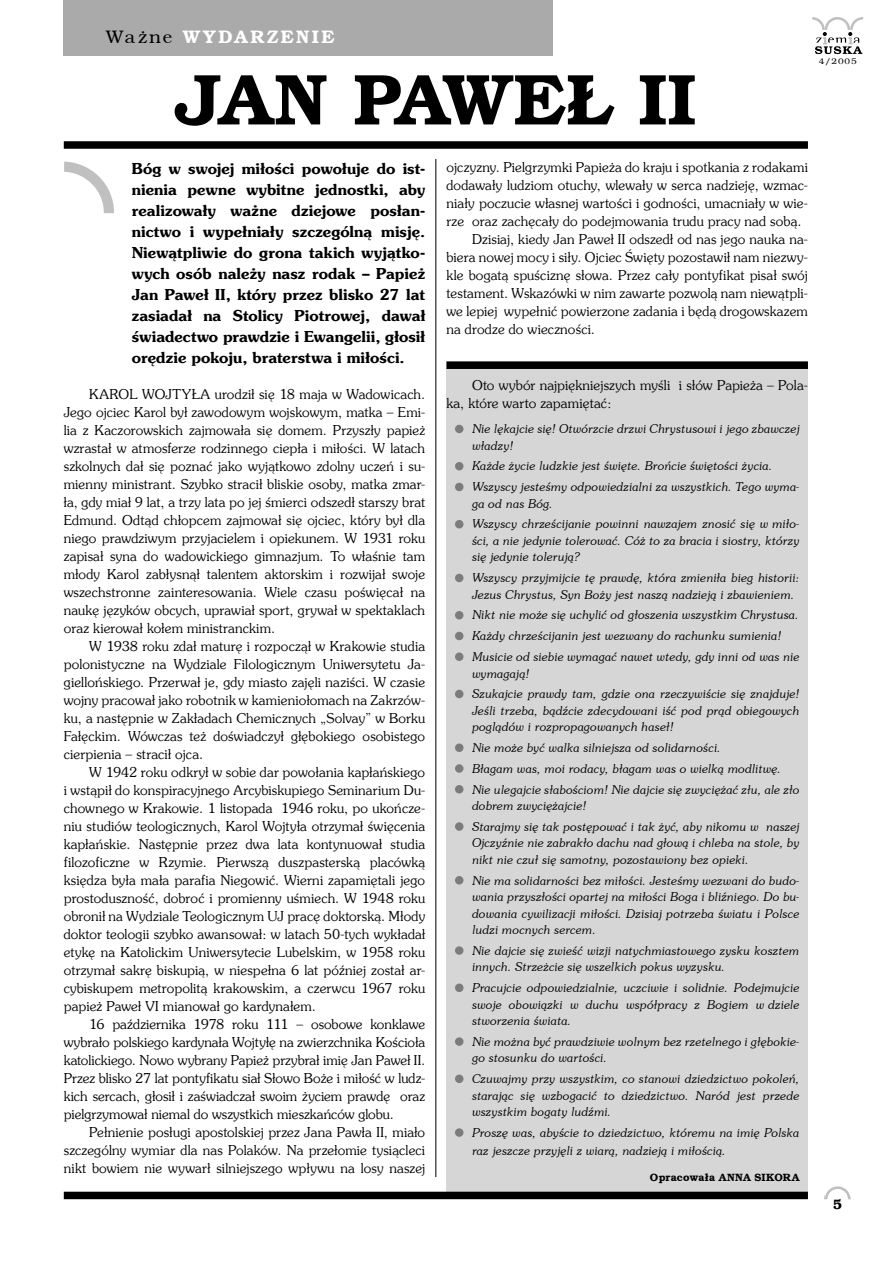
<style>
.page{position:relative;width:893px;height:1263px;background:#fff}
.page>*{position:absolute;margin:0;border:0;box-sizing:border-box;transform-origin:0 0}
.t1{font:700 72px "Brooklyn";letter-spacing:.005em;color:#000}
.t2{font:700 18px "Brooklyn";letter-spacing:.135em;color:#fff}
.Poczatek{font:700 15px/21px "Southern";letter-spacing:.005em;color:#000;text-align:justify}
.Tekst{font:13.5px/18px "Southern";letter-spacing:.01em;color:#000;text-align:justify}
.t3{font:700 13.5px "Brooklyn";color:#000}
.Tekst-2{font:italic 12px/16.5px "Southern";color:#000}
.Tekst-3{font:700 10.5px "Brooklyn";letter-spacing:.025em;color:#000}
.t4{font:8.1px "Brooklyn";color:#000;scale:1.11 1}
.s1{font-weight:400;color:#000}
</style>
<div class="page">
<svg style="left:812px;top:17px;width:51px;height:37px"></svg>
<div style="left:64px;top:0;width:489px;height:55px;background:#aaa"></div>
<svg style="left:825px;top:1186px;width:25px;height:13px"></svg>
<div style="left:446px;top:361px;width:362px;height:838px;background:#d6d6d6"></div>
<div style="left:455px;top:425px;width:8px;height:8px;background:#7b7c7b;border-radius:50%"></div>
<div style="left:455px;top:462px;width:8px;height:8px;background:#7b7c7b;border-radius:50%"></div>
<div style="left:455px;top:483px;width:8px;height:8px;background:#7b7c7b;border-radius:50%"></div>
<div style="left:455px;top:520px;width:8px;height:8px;background:#7b7c7b;border-radius:50%"></div>
<div style="left:455px;top:574px;width:8px;height:8px;background:#7b7c7b;border-radius:50%"></div>
<div style="left:455px;top:611px;width:8px;height:8px;background:#7b7c7b;border-radius:50%"></div>
<div style="left:455px;top:632px;width:8px;height:8px;background:#7b7c7b;border-radius:50%"></div>
<div style="left:455px;top:652px;width:8px;height:9px;background:#7b7c7b;border-radius:50%"></div>
<div style="left:455px;top:690px;width:8px;height:8px;background:#7b7c7b;border-radius:50%"></div>
<div style="left:455px;top:743px;width:8px;height:9px;background:#7b7c7b;border-radius:50%"></div>
<div style="left:455px;top:764px;width:8px;height:9px;background:#7b7c7b;border-radius:50%"></div>
<div style="left:455px;top:785px;width:8px;height:8px;background:#7b7c7b;border-radius:50%"></div>
<div style="left:455px;top:822px;width:8px;height:9px;background:#7b7c7b;border-radius:50%"></div>
<div style="left:455px;top:876px;width:8px;height:8px;background:#7b7c7b;border-radius:50%"></div>
<div style="left:455px;top:946px;width:8px;height:9px;background:#7b7c7b;border-radius:50%"></div>
<div style="left:455px;top:983px;width:8px;height:9px;background:#7b7c7b;border-radius:50%"></div>
<div style="left:455px;top:1037px;width:8px;height:9px;background:#7b7c7b;border-radius:50%"></div>
<div style="left:455px;top:1074px;width:8px;height:9px;background:#7b7c7b;border-radius:50%"></div>
<div style="left:455px;top:1128px;width:8px;height:9px;background:#7b7c7b;border-radius:50%"></div>
<div style="left:64px;top:1192px;width:744px;height:7px;background:#000"></div>
<div style="left:64px;top:141px;width:744px;height:8px;background:#000"></div>
<hr style="left:435px;top:159px;width:1px;height:1018px;background:#000">
<svg style="left:64px;top:162px;width:50px;height:51px"></svg>
<div style="left:446px;top:361px;width:362px;height:8px;background:#000"></div>
<p class="t2" style="left:106px;top:27px;width:230px"><span class="s1">Ważne</span> WYDARZENIE</p>
<p class="t1" style="left:175px;top:57px;width:522px">JAN PAWEŁ II</p>
<p class="Poczatek" style="left:132px;top:158px;width:295px">Bóg w swojej miłości powołuje do ist&shy;nienia pewne wybitne jednostki, aby realizowały ważne dziejowe posłan&shy;nictwo i wypełniały szczególną misję.<br>Niewątpliwie do grona takich wyjątko&shy;wych osób należy nasz rodak – Papież Jan Paweł II, który przez blisko 27 lat zasiadał na Stolicy Piotrowej, dawał świadectwo prawdzie i Ewangelii, głosił orędzie pokoju, braterstwa i miłości.</p>
<p class="Tekst" style="left:64px;top:385px;width:363px;text-indent:26px">KAROL WOJTYŁA urodził się 18 maja w Wadowicach.<br>Jego ojciec Karol był zawodowym wojskowym, matka – Emi&shy;lia z Kaczorowskich zajmowała się domem. Przyszły papież wzrastał w atmosferze rodzinnego ciepła i miłości. W latach szkolnych dał się poznać jako wyjątkowo zdolny uczeń i su&shy;mienny ministrant. Szybko stracił bliskie osoby, matka zmar&shy;ła, gdy miał 9 lat, a trzy lata po jej śmierci odszedł starszy brat Edmund. Odtąd chłopcem zajmował się ojciec, który był dla niego prawdziwym przyjacielem i opiekunem. W 1931 roku zapisał syna do wadowickiego gimnazjum. To właśnie tam młody Karol zabłysnął talentem aktorskim i rozwijał swoje wszechstronne zainteresowania. Wiele czasu poświęcał na naukę języków obcych, uprawiał sport, grywał w spektaklach oraz kierował kołem ministranckim.</p>
<p class="Tekst" style="left:64px;top:637px;width:363px;text-indent:26px">W 1938 roku zdał maturę i rozpoczął w Krakowie studia polonistyczne na Wydziale Filologicznym Uniwersytetu Ja&shy;giellońskiego. Przerwał je, gdy miasto zajęli naziści. W czasie wojny pracował jako robotnik w kamieniołomach na Zakrzów&shy;ku, a następnie w Zakładach Chemicznych „Solvay” w Borku Fałęckim. Wówczas też doświadczył głębokiego osobistego cierpienia – stracił ojca.</p>
<p class="Tekst" style="left:64px;top:763px;width:363px;text-indent:26px">W 1942 roku odkrył w sobie dar powołania kapłańskiego i wstąpił do konspiracyjnego Arcybiskupiego Seminarium Du&shy;chownego w Krakowie. 1 listopada 1946 roku, po ukończe&shy;niu studiów teologicznych, Karol Wojtyła otrzymał święcenia kapłańskie. Następnie przez dwa lata kontynuował studia filozoficzne w Rzymie. Pierwszą duszpasterską placówką księdza była mała parafia Niegowić. Wierni zapamiętali jego prostoduszność, dobroć i promienny uśmiech. W 1948 roku obronił na Wydziale Teologicznym UJ pracę doktorską. Młody doktor teologii szybko awansował: w latach 50-tych wykładał etykę na Katolickim Uniwersytecie Lubelskim, w 1958 roku otrzymał sakrę biskupią, w niespełna 6 lat później został ar&shy;cybiskupem metropolitą krakowskim, a czerwcu 1967 roku papież Paweł VI mianował go kardynałem.</p>
<p class="Tekst" style="left:64px;top:1015px;width:363px;text-indent:26px">16 października 1978 roku 111 – osobowe konklawe wybrało polskiego kardynała Wojtyłę na zwierzchnika Kościoła katolickiego. Nowo wybrany Papież przybrał imię Jan Paweł II.<br>Przez blisko 27 lat pontyfikatu siał Słowo Boże i miłość w ludz&shy;kich sercach, głosił i zaświadczał swoim życiem prawdę oraz pielgrzymował niemal do wszystkich mieszkańców globu.</p>
<p class="Tekst" style="left:64px;top:1123px;width:363px;text-indent:26px">Pełnienie posługi apostolskiej przez Jana Pawła II, miało szczególny wymiar dla nas Polaków. Na przełomie tysiącleci nikt bowiem nie wywarł silniejszego wpływu na losy naszej</p>
<p class="Tekst" style="left:446px;top:158px;width:363px">ojczyzny. Pielgrzymki Papieża do kraju i spotkania z rodakami dodawały ludziom otuchy, wlewały w serca nadzieję, wzmac&shy;niały poczucie własnej wartości i godności, umacniały w wie&shy;rze oraz zachęcały do podejmowania trudu pracy nad sobą.</p>
<p class="Tekst" style="left:446px;top:230px;width:363px;text-indent:26px">Dzisiaj, kiedy Jan Paweł II odszedł od nas jego nauka na&shy;biera nowej mocy i siły. Ojciec Święty pozostawił nam niezwy&shy;kle bogatą spuściznę słowa. Przez cały pontyfikat pisał swój testament. Wskazówki w nim zawarte pozwolą nam niewątpli&shy;we lepiej wypełnić powierzone zadania i będą drogowskazem na drodze do wieczności.</p>
<p class="Tekst" style="left:446px;top:376px;width:363px;text-indent:26px">Oto wybór najpiękniejszych myśli i słów Papieża – Pola&shy;ka, które warto zapamiętać:</p>
<p class="Tekst-2" style="left:472px;top:420px;width:329px">Nie lękajcie się! Otwórzcie drzwi Chrystusowi i jego zbawczej władzy!</p>
<p class="Tekst-2" style="left:472px;top:458px;width:302px">Każde życie ludzkie jest święte. Brońcie świętości życia.</p>
<p class="Tekst-2" style="left:472px;top:478px;width:329px">Wszyscy jesteśmy odpowiedzialni za wszystkich. Tego wyma&shy;ga od nas Bóg.</p>
<p class="Tekst-2" style="left:472px;top:516px;width:329px;text-align:justify">Wszyscy chrześcijanie powinni nawzajem znosić się w miło&shy;ści, a nie jedynie tolerować. Cóż to za bracia i siostry, którzy się jedynie tolerują?</p>
<p class="Tekst-2" style="left:472px;top:569px;width:329px">Wszyscy przyjmijcie tę prawdę, która zmieniła bieg historii:<br>Jezus Chrystus, Syn Boży jest naszą nadzieją i zbawieniem.</p>
<p class="Tekst-2" style="left:472px;top:607px;width:328px">Nikt nie może się uchylić od głoszenia wszystkim Chrystusa.</p>
<p class="Tekst-2" style="left:472px;top:627px;width:311px">Każdy chrześcijanin jest wezwany do rachunku sumienia!</p>
<p class="Tekst-2" style="left:472px;top:648px;width:329px">Musicie od siebie wymagać nawet wtedy, gdy inni od was nie wymagają!</p>
<p class="Tekst-2" style="left:472px;top:685px;width:329px;text-align:justify">Szukajcie prawdy tam, gdzie ona rzeczywiście się znajduje!<br>Jeśli trzeba, bądźcie zdecydowani iść pod prąd obiegowych poglądów i rozpropagowanych haseł!</p>
<p class="Tekst-2" style="left:472px;top:739px;width:250px">Nie może być walka silniejsza od solidarności.</p>
<p class="Tekst-2" style="left:472px;top:760px;width:311px">Błagam was, moi rodacy, błagam was o wielką modlitwę.</p>
<p class="Tekst-2" style="left:472px;top:781px;width:329px">Nie ulegajcie słabościom! Nie dajcie się zwyciężać złu, ale zło dobrem zwyciężajcie!</p>
<p class="Tekst-2" style="left:472px;top:818px;width:329px;text-align:justify">Starajmy się tak postępować i tak żyć, aby nikomu w naszej Ojczyźnie nie zabrakło dachu nad głową i chleba na stole, by nikt nie czuł się samotny, pozostawiony bez opieki.</p>
<p class="Tekst-2" style="left:472px;top:872px;width:329px;text-align:justify">Nie ma solidarności bez miłości. Jesteśmy wezwani do budo&shy;wania przyszłości opartej na miłości Boga i bliźniego. Do bu&shy;dowania cywilizacji miłości. Dzisiaj potrzeba światu i Polsce ludzi mocnych sercem.</p>
<p class="Tekst-2" style="left:472px;top:942px;width:329px">Nie dajcie się zwieść wizji natychmiastowego zysku kosztem innych. Strzeżcie się wszelkich pokus wyzysku.</p>
<p class="Tekst-2" style="left:472px;top:979px;width:329px;text-align:justify">Pracujcie odpowiedzialnie, uczciwie i solidnie. Podejmujcie swoje obowiązki w duchu współpracy z Bogiem w dziele stworzenia świata.</p>
<p class="Tekst-2" style="left:472px;top:1033px;width:329px">Nie można być prawdziwie wolnym bez rzetelnego i głębokie&shy;go stosunku do wartości.</p>
<p class="Tekst-2" style="left:472px;top:1070px;width:329px;text-align:justify">Czuwajmy przy wszystkim, co stanowi dziedzictwo pokoleń, starając się wzbogacić to dziedzictwo. Naród jest przede wszystkim bogaty ludźmi.</p>
<p class="Tekst-2" style="left:472px;top:1123px;width:329px;line-height:18px">Proszę was, abyście to dziedzictwo, któremu na imię Polska raz jeszcze przyjęli z wiarą, nadzieją i miłością.</p>
<p class="Tekst-3" style="left:650px;top:1171px;width:151px">Opracowała ANNA SIKORA</p>
<p class="t4" style="left:819px;top:57px;width:36px">4/2005</p>
<p class="t3" style="left:833px;top:1197px;width:10px">5</p>
</div>
